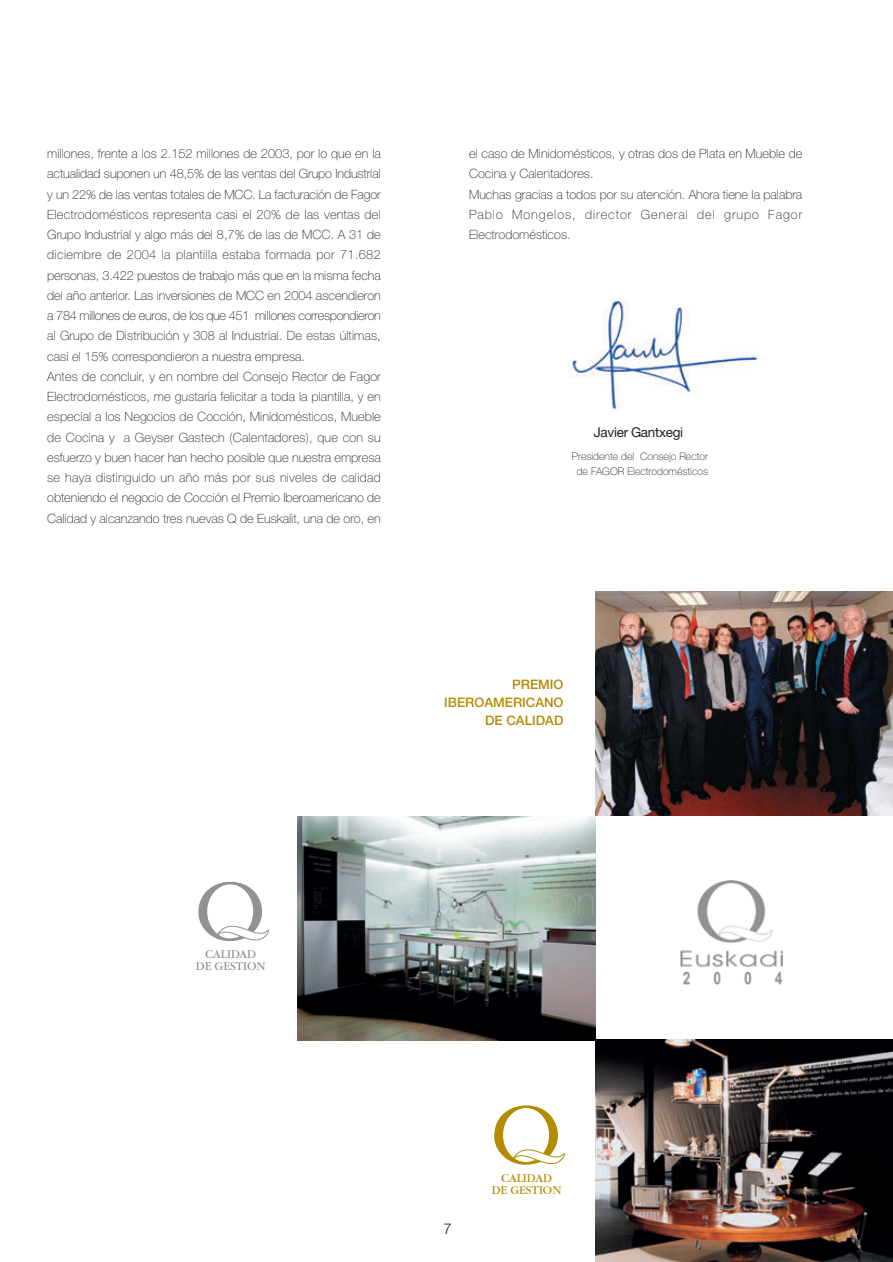
<style>
.page{position:relative;width:893px;height:1262px;background:#fff}
.page>*{position:absolute;margin:0;border:0;box-sizing:border-box;transform-origin:0 0}
.t1{font:300 15px "Helvetica Neue";color:#231f20}
.t2{font:13.5px "Helvetica Neue";letter-spacing:-.02em;color:#231f20}
.t3{font:500 13.05px/18.3px "Helvetica Neue";color:#b38c04;text-align:right}
.t4{font:100 12.75px/20.2px "Helvetica Neue";color:#231f20}
.t5{font:12.45px/12.5px "Garamond";color:#919295;text-align:center}
.t6{font:12.45px/12.5px "Garamond";color:#b38c04;text-align:center}
.t7{font:100 10.5px/15.8px "Helvetica Neue";color:#231f20;text-align:center}
</style>
<div class="page">
<img style="left:681px;top:880px;width:101px;height:104px">
<img style="left:568px;top:299px;width:190px;height:111px">
<img style="left:596px;top:592px;width:297px;height:224px">
<img style="left:298px;top:816px;width:297px;height:224px">
<img style="left:596px;top:1039px;width:297px;height:222px">
<svg style="left:198px;top:881px;width:71px;height:61px"></svg>
<svg style="left:494px;top:1105px;width:71px;height:60px"></svg>
<p class="t4" style="left:47px;top:145px;width:335px">millones, frente a los 2.152 millones de 2003, por lo que en la actualidad suponen un 48,5% de las ventas del Grupo Industrial y un 22% de las ventas totales de MCC. La facturación de Fagor Electrodomésticos representa casi el 20% de las ventas del Grupo Industrial y algo más del 8,7% de las de MCC. A 31 de diciembre de 2004 la plantilla estaba formada por 71.682 personas, 3.422 puestos de trabajo más que en la misma fecha del año anterior. Las inversiones de MCC en 2004 ascendieron a 784 millones de euros, de los que 451 millones correspondieron al Grupo de Distribución y 308 al Industrial. De estas últimas, casi el 15% correspondieron a nuestra empresa.<br>Antes de concluir, y en nombre del Consejo Rector de Fagor Electrodomésticos, me gustaría felicitar a toda la plantilla, y en especial a los Negocios de Cocción, Minidomésticos, Mueble de Cocina y a Geyser Gastech (Calentadores), que con su esfuerzo y buen hacer han hecho posible que nuestra empresa se haya distinguido un año más por sus niveles de calidad obteniendo el negocio de Cocción el Premio Iberoamericano de Calidad y alcanzando tres nuevas Q de Euskalit, una de oro, en</p>
<p class="t4" style="left:469px;top:145px;width:335px">el caso de Minidomésticos, y otras dos de Plata en Mueble de Cocina y Calentadores.<br>Muchas gracias a todos por su atención. Ahora tiene la palabra Pablo Mongelos, director General del grupo Fagor Electrodomésticos.</p>
<p class="t2" style="left:594px;top:427px;width:91px">Javier Gantxegi</p>
<p class="t7" style="left:572px;top:449px;width:138px">Presidente del Consejo Rector de FAGOR Electrodomésticos</p>
<p class="t3" style="left:444px;top:676px;width:121px">PREMIO<br>IBEROAMERICANO<br>DE CALIDAD</p>
<p class="t5" style="left:196px;top:948px;width:71px">CALIDAD<br>DE GESTION</p>
<p class="t1" style="left:444px;top:1223px;width:10px">7</p>
<p class="t6" style="left:492px;top:1172px;width:71px">CALIDAD<br>DE GESTION</p>
</div>
